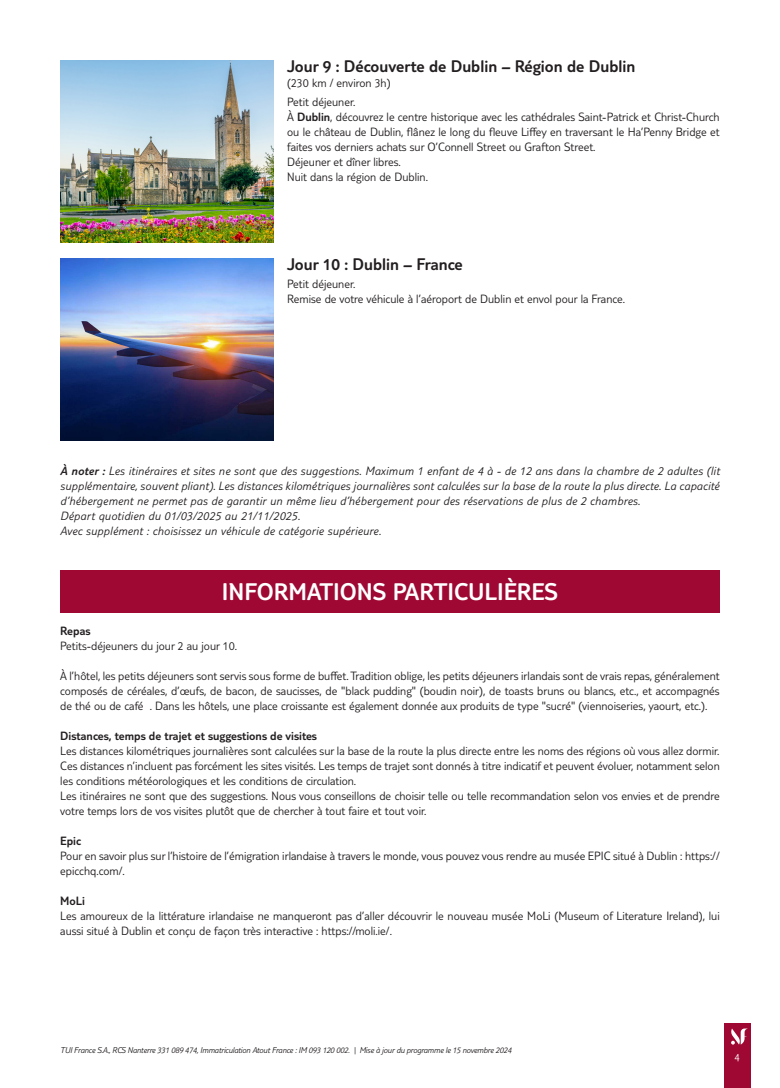
<style>
.page{position:relative;width:780px;height:1088px;background:#fff}
.page>*{position:absolute;margin:0;border:0;box-sizing:border-box;transform-origin:0 0}
.t1{font:300 25px "TUI Type";color:#fff}
.t2{font:300 17.5px "TUI Type";color:#231f20}
.t3{font:300 12.5px/15px "TUI Type";color:#231f20}
.t4{font:italic 300 12.5px/15px "TUI Type";letter-spacing:.02em;color:#231f20}
.t5{font:300 12.5px "TUI Type";color:#231f20}
.t6{font:300 11.25px "TUI Type";color:#fff}
.t7{font:italic 300 8.75px "TUI Type";letter-spacing:-.02em;color:#231f20}
.s1{font-style:inherit}
</style>
<div class="page">
<div style="left:724px;top:1023px;width:26px;height:65px;background:#9e0832"></div>
<svg style="left:731px;top:1028px;width:17px;height:16px"></svg>
<img style="left:60px;top:60px;width:213px;height:182px">
<img style="left:60px;top:258px;width:213px;height:182px">
<div style="left:60px;top:570px;width:659px;height:43px;background:#9e0832"></div>
<h2 class="t2" style="left:287px;top:56px;width:350px">Jour 9 : Découverte de Dublin – Région de Dublin</h2>
<p class="t3" style="left:287px;top:73px;width:105px;line-height:18.5px">(230 km / environ 3h)<br>Petit déjeuner.</p>
<p class="t3" style="left:287px;top:109px;width:434px">À <span class="s1">Dublin</span>, découvrez le centre historique avec les cathédrales Saint-Patrick et Christ-Church ou le château de Dublin, flânez le long du fleuve Liffey en traversant le Ha’Penny Bridge et faites vos derniers achats sur O’Connell Street ou Grafton Street.<br>Déjeuner et dîner libres.<br>Nuit dans la région de Dublin.</p>
<h2 class="t2" style="left:287px;top:254px;width:177px">Jour 10 : Dublin – France</h2>
<p class="t3" style="left:287px;top:276px;width:339px">Petit déjeuner.<br>Remise de votre véhicule à l’aéroport de Dublin et envol pour la France.</p>
<p class="t4" style="left:60px;top:463px;width:661px"><span class="s1">À noter :</span> Les itinéraires et sites ne sont que des suggestions. Maximum 1 enfant de 4 à - de 12 ans dans la chambre de 2 adultes (lit supplémentaire, souvent pliant). Les distances kilométriques journalières sont calculées sur la base de la route la plus directe. La capacité d’hébergement ne permet pas de garantir un même lieu d’hébergement pour des réservations de plus de 2 chambres.<br>Départ quotidien du 01/03/2025 au 21/11/2025.<br>Avec supplément : choisissez un véhicule de catégorie supérieure.</p>
<h1 class="t1" style="left:222px;top:577px;width:337px">INFORMATIONS PARTICULIÈRES</h1>
<p class="t5" style="left:60px;top:623px;width:32px">Repas</p>
<p class="t3" style="left:60px;top:638px;width:178px">Petits-déjeuners du jour 2 au jour 10.</p>
<p class="t3" style="left:60px;top:668px;width:661px;text-align:justify">À l’hôtel, les petits déjeuners sont servis sous forme de buffet. Tradition oblige, les petits déjeuners irlandais sont de vrais repas, généralement composés de céréales, d’œufs, de bacon, de saucisses, de "black pudding" (boudin noir), de toasts bruns ou blancs, etc., et accompagnés de thé ou de café́. Dans les hôtels, une place croissante est également donnée aux produits de type "sucré" (viennoiseries, yaourt, etc.).</p>
<p class="t5" style="left:60px;top:728px;width:258px">Distances, temps de trajet et suggestions de visites</p>
<p class="t3" style="left:60px;top:743px;width:661px">Les distances kilométriques journalières sont calculées sur la base de la route la plus directe entre les noms des régions où vous allez dormir.<br>Ces distances n’incluent pas forcément les sites visités. Les temps de trajet sont donnés à titre indicatif et peuvent évoluer, notamment selon les conditions météorologiques et les conditions de circulation.<br>Les itinéraires ne sont que des suggestions. Nous vous conseillons de choisir telle ou telle recommandation selon vos envies et de prendre votre temps lors de vos visites plutôt que de chercher à tout faire et tout voir.</p>
<p class="t5" style="left:60px;top:833px;width:22px">Epic</p>
<p class="t3" style="left:60px;top:848px;width:661px">Pour en savoir plus sur l’histoire de l’émigration irlandaise à travers le monde, vous pouvez vous rendre au musée EPIC situé à Dublin : https:// epicchq.com/.</p>
<p class="t5" style="left:60px;top:893px;width:26px">MoLi</p>
<p class="t3" style="left:60px;top:908px;width:661px">Les amoureux de la littérature irlandaise ne manqueront pas d’aller découvrir le nouveau musée MoLi (Museum of Literature Ireland), lui aussi situé à Dublin et conçu de façon très interactive : https://moli.ie/.</p>
<p class="t7" style="left:60px;top:1045px;width:452px">TUI France S.A., RCS Nanterre 331 089 474, Immatriculation Atout France : IM 093 120 002. | Mise à jour du programme le 15 novembre 2024</p>
<p class="t6" style="left:734px;top:1050px;width:7px">4</p>
</div>
